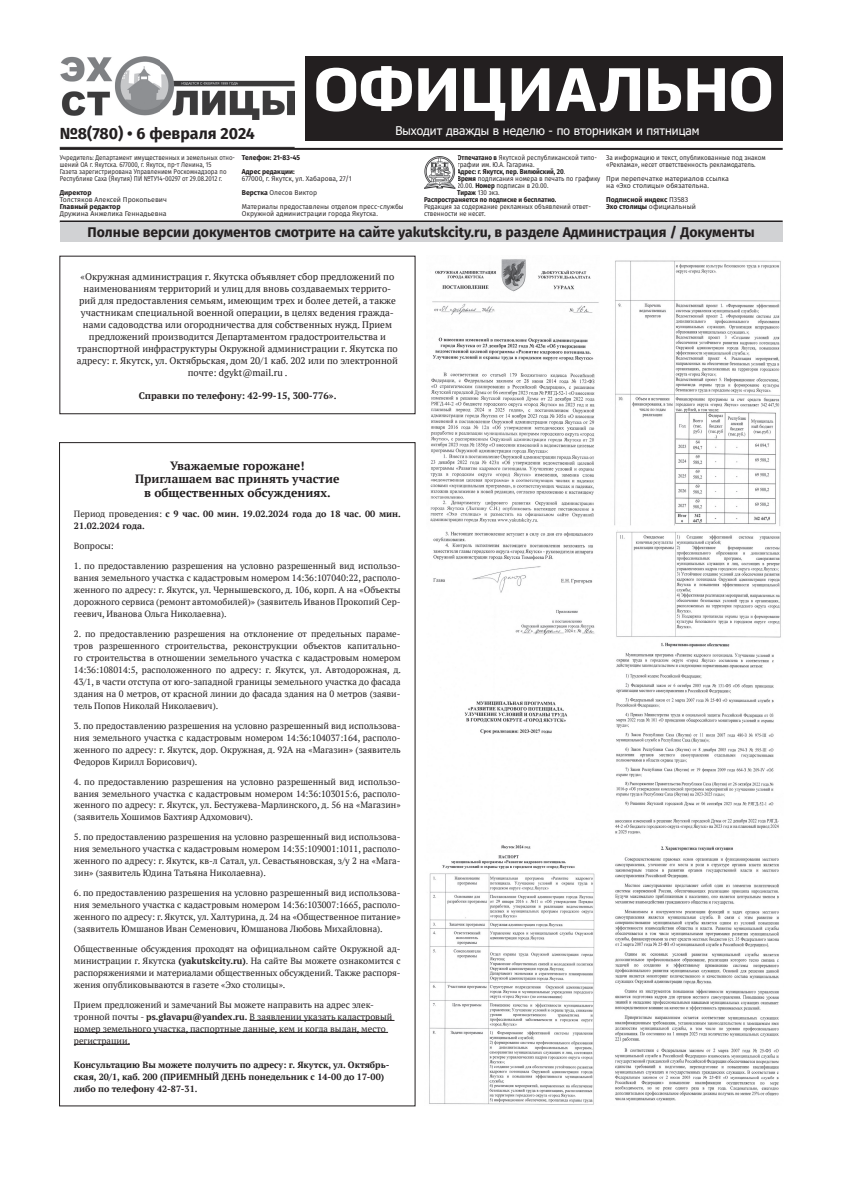
<style>
.page{position:relative;width:842px;height:1191px;background:#fff}
.page>*{position:absolute;margin:0;border:0;box-sizing:border-box;transform-origin:0 0}
.t1{font:900 61px "Ekibastuz";color:#fff}
.t2{font:700 16px "Fira Sans";color:#231f20}
.t3{font:700 14px "Fira Sans";color:#231f20}
.t4{font:700 12px/13.9px "PT Serif";color:#231f20;text-align:center}
.t5{font:12px "Tahoma";color:#fff}
.t6{font:9.5px/11.9px "PT Serif";color:#231f20;text-align:center}
.t7{font:700 9.5px "PT Serif";color:#231f20}
.t8{font:9px/12px "PT Serif";color:#231f20;text-align:justify}
.t9{font:700 9px/12px "PT Serif";color:#231f20}
.t10{font:7px/7px "Fira Sans";color:#231f20;scale:.9 1}
.t11{font:7px/7px "Fira Sans";color:#231f20;scale:.87 1}
.t12{font:7px/7px "Fira Sans";color:#231f20}
.t13{font:7px/14px "Fira Sans";color:#231f20;scale:.96 1}
.t14{font:700 7px "Fira Sans";color:#231f20;scale:.9 1}
.t15{font:700 7px/7px "Fira Sans";color:#231f20}
.t16{font:700 7px/14px "Fira Sans";color:#231f20;scale:.96 1}
.s1{font-weight:700}
.s2{font-weight:400}
</style>
<div class="page">
<div style="left:305px;top:57px;width:478px;height:84px;background:#231f20"></div>
<img style="left:60px;top:57px;width:235px;height:62px">
<hr style="left:60px;top:147px;width:235px;height:1px;background:#231f20">
<hr style="left:60px;top:148px;width:723px;height:2px;background:#231f20">
<hr style="left:60px;top:220px;width:723px;height:2px;background:#231f20">
<div style="left:60px;top:222px;width:723px;height:20px;background:#d1d2d4"></div>
<img style="left:424px;top:157px;width:32px;height:32px">
<div style="left:60px;top:256px;width:355px;height:158px;border:1px solid #231f20"></div>
<hr style="left:250px;top:1020px;width:144px;height:1px;background:#231f20">
<hr style="left:74px;top:1032px;width:314px;height:1px;background:#231f20">
<hr style="left:74px;top:1044px;width:56px;height:1px;background:#231f20">
<img style="left:430px;top:259px;width:169px;height:590px">
<img style="left:429px;top:855px;width:166px;height:250px">
<img style="left:614px;top:260px;width:167px;height:842px">
<h1 class="t1" style="left:314px;top:53px;width:461px">ОФИЦИАЛЬНО</h1>
<h2 class="t2" style="left:60px;top:119px;width:197px">№8(780) • 6 февраля 2024</h2>
<p class="t11" style="left:60px;top:154px;width:203px">Учредитель: Департамент имущественных и земельных отно&shy;шений ОА г. Якутска. 677000, г. Якутск, пр-т Ленина, 15<br>Газета зарегистрирована Управлением Роскомнадзора по Республике Саха (Якутия) ПИ №ТУ14-00297 от 29.08.2012 г.</p>
<p class="t15" style="left:60px;top:189px;width:33px">Директор</p>
<p class="t12" style="left:60px;top:196px;width:109px">Толстяков Алексей Прокопьевич</p>
<p class="t15" style="left:60px;top:203px;width:62px">Главный редактор</p>
<p class="t12" style="left:60px;top:210px;width:108px">Дружина Анжелика Геннадьевна</p>
<h3 class="t5" style="left:395px;top:122px;width:306px">Выходит дважды в неделю - по вторникам и пятницам</h3>
<p class="t10" style="left:457px;top:154px;width:157px"><span class="s1">Отпечатано в</span> Якутской республиканской типо-</p>
<p class="t10" style="left:457px;top:161px;width:87px">графии им. Ю.А. Гагарина.</p>
<p class="t14" style="left:457px;top:166px;width:122px">Адрес: г. Якутск, пер. Вилюйский, 20<span class="s2">.</span></p>
<p class="t10" style="left:457px;top:175px;width:161px"><span class="s1">Время</span> подписания номера в печать по графику</p>
<p class="t10" style="left:457px;top:182px;width:103px">20.00. <span class="s1">Номер</span> подписан в 20.00.</p>
<p class="t10" style="left:457px;top:189px;width:49px"><span class="s1">Тираж</span> 130 экз.</p>
<p class="t14" style="left:424px;top:194px;width:149px">Распространяется по подписке и бесплатно.</p>
<p class="t10" style="left:424px;top:203px;width:187px">Редакция за содержание рекламных объявлений ответ&shy;ственности не несет.</p>
<p class="t16" style="left:242px;top:150px;width:62px">Телефон: 21-83-45<br>Адрес редакции:</p>
<p class="t13" style="left:242px;top:172px;width:170px">677000, г. Якутск, ул. Хабарова, 27/1<br><span class="s1">Верстка</span> Олесов Виктор<br>Материалы предоставлены отделом пресс-службы</p>
<p class="t12" style="left:242px;top:210px;width:137px">Окружной администрации города Якутска.</p>
<p class="t10" style="left:606px;top:154px;width:179px">За информацию и текст, опубликованные под знаком «Реклама», несет ответственность рекламодатель.</p>
<p class="t12" style="left:606px;top:175px;width:124px">При перепечатке материалов ссылка на «Эхо столицы» обязательна.</p>
<p class="t15" style="left:606px;top:196px;width:91px">Подписной индекс <span class="s2">П3583<br></span>Эхо столицы <span class="s2">официальный</span></p>
<h3 class="t3" style="left:88px;top:220px;width:669px">Полные версии документов смотрите на сайте yakutskcity.ru, в разделе Администрация / Документы</h3>
<p class="t6" style="left:77px;top:271px;width:322px">«Окружная администрация г. Якутска объявляет сбор предложений по наименованиям территорий и улиц для вновь создаваемых террито&shy;рий для предоставления семьям, имеющим трех и более детей, а также участникам специальной военной операции, в целях ведения гражда&shy;нами садоводства или огородничества для собственных нужд. Прием предложений производится Департаментом градостроительства и транспортной инфраструктуры Окружной администрации г. Якутска по адресу: г. Якутск, ул. Октябрьская, дом 20/1 каб. 202 или по электронной почте: dgykt@mail.ru .</p>
<p class="t7" style="left:139px;top:389px;width:199px">Справки по телефону: 42-99-15, 300-776».</p>
<h3 class="t4" style="left:135px;top:458px;width:206px">Уважаемые горожане!<br>Приглашаем вас принять участие в общественных обсуждениях.</h3>
<p class="t9" style="left:74px;top:508px;width:328px"><span class="s2">Период проведения:</span> с 9 час. 00 мин. 19.02.2024 года до 18 час. 00 мин.<br>21.02.2024 года.</p>
<p class="t8" style="left:74px;top:540px;width:41px">Вопросы:</p>
<p class="t8" style="left:74px;top:560px;width:328px">1. по предоставлению разрешения на условно разрешенный вид использо&shy;вания земельного участка с кадастровым номером 14:36:107040:22, располо&shy;женного по адресу: г. Якутск, ул. Чернышевского, д. 106, корп. А на «Объекты дорожного сервиса (ремонт автомобилей)» (заявитель Иванов Прокопий Сер&shy;геевич, Иванова Ольга Николаевна).</p>
<p class="t8" style="left:74px;top:628px;width:329px">2. по предоставлению разрешения на отклонение от предельных параме&shy;тров разрешенного строительства, реконструкции объектов капитально&shy;го строительства в отношении земельного участка с кадастровым номером 14:36:108014:5, расположенного по адресу: г. Якутск, ул. Автодорожная, д.<br>43/1, в части отступа от юго-западной границы земельного участка до фасада здания на 0 метров, от красной линии до фасада здания на 0 метров (заяви&shy;тель Попов Николай Николаевич).</p>
<p class="t8" style="left:74px;top:719px;width:328px">3. по предоставлению разрешения на условно разрешенный вид использова&shy;ния земельного участка с кадастровым номером 14:36:104037:164, располо&shy;женного по адресу: г. Якутск, дор. Окружная, д. 92А на «Магазин» (заявитель Федоров Кирилл Борисович).</p>
<p class="t8" style="left:74px;top:775px;width:328px">4. по предоставлению разрешения на условно разрешенный вид использо&shy;вания земельного участка с кадастровым номером 14:36:103015:6, располо&shy;женного по адресу: г. Якутск, ул. Бестужева-Марлинского, д. 56 на «Магазин» (заявитель Хошимов Бахтияр Адхомович).</p>
<p class="t8" style="left:74px;top:831px;width:328px">5. по предоставлению разрешения на условно разрешенный вид использова&shy;ния земельного участка с кадастровым номером 14:35:109001:1011, располо&shy;женного по адресу: г. Якутск, кв-л Сатал, ул. Севастьяновская, з/у 2 на «Мага&shy;зин» (заявитель Юдина Татьяна Николаевна).</p>
<p class="t8" style="left:74px;top:887px;width:328px">6. по предоставлению разрешения на условно разрешенный вид использова&shy;ния земельного участка с кадастровым номером 14:36:103007:1665, располо&shy;женного по адресу: г. Якутск, ул. Халтурина, д. 24 на «Общественное питание» (заявитель Юмшанов Иван Семенович, Юмшанова Любовь Михайловна).</p>
<p class="t8" style="left:74px;top:942px;width:328px">Общественные обсуждения проходят на официальном сайте Окружной ад&shy;министрации г. Якутска <span class="s1">(yakutskcity.ru)</span>. На сайте Вы можете ознакомится с распоряжениями и материалами общественных обсуждений. Также распоря&shy;жения опубликовываются в газете «Эхо столицы».</p>
<p class="t8" style="left:74px;top:998px;width:320px;text-align:left">Прием предложений и замечаний Вы можете направить на адрес элек&shy;тронной почты - <span class="s1">ps.glavapu@yandex.ru.</span> В заявлении указать кадастровый номер земельного участка, паспортные данные, кем и когда выдан, место регистрации.</p>
<p class="t9" style="left:74px;top:1058px;width:317px">Консультацию Вы можете получить по адресу: г. Якутск, ул. Октябрь&shy;ская, 20/1, каб. 200 (ПРИЕМНЫЙ ДЕНЬ понедельник с 14-00 до 17-00) либо по телефону 42-87-31.</p>
</div>
